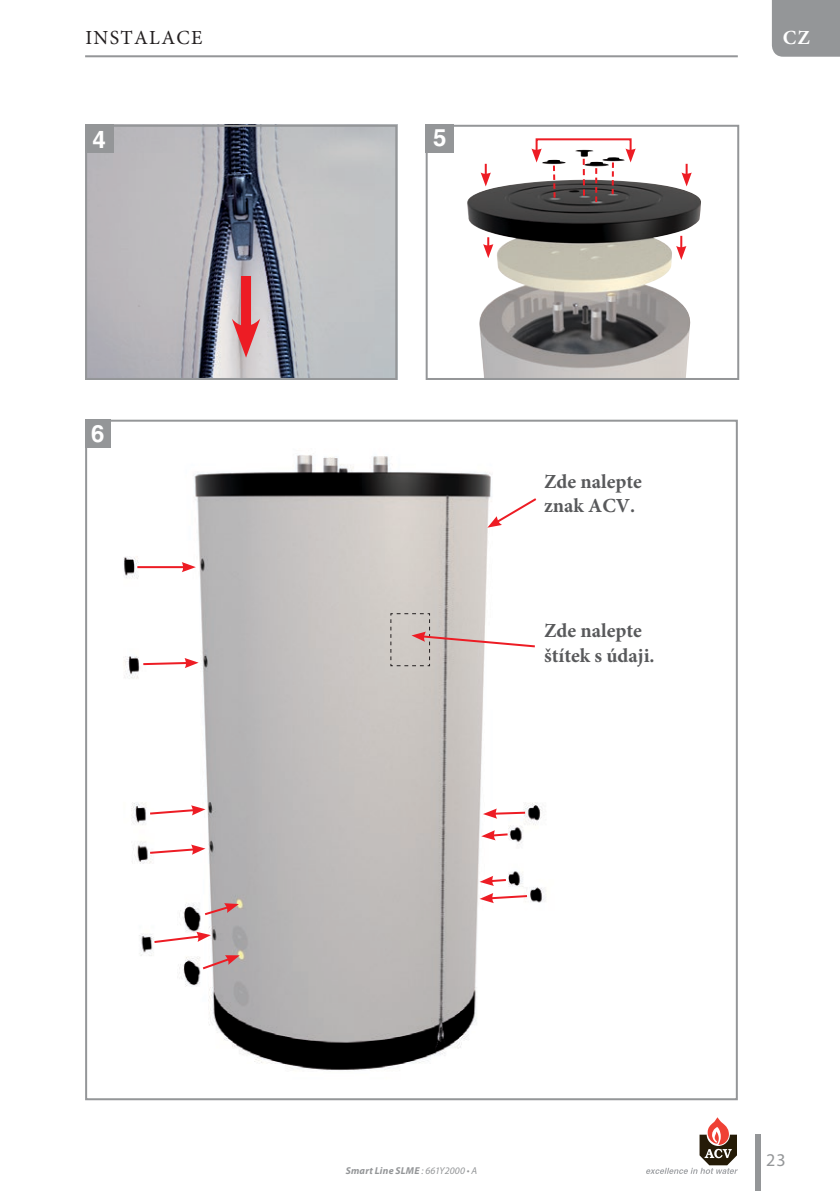
<style>
.page{position:relative;width:840px;height:1191px;background:#fff}
.page>*{position:absolute;margin:0;border:0;box-sizing:border-box;transform-origin:0 0}
.t1{font:700 24px "Helvetica LT Std";color:#fff}
.t2{font:700 20px/24px "Minion Pro";color:#58595b}
.t3{font:20px "Minion Pro";letter-spacing:.065em;color:#231f20}
.t4{font:700 20px "Minion Pro";color:#fff}
.t5{font:18px "Myriad Pro";color:#949698}
.t6{font:italic 700 10px "Myriad Pro";letter-spacing:.025em;color:#949698}
.s1{font-weight:400}
</style>
<div class="page">
<div style="left:771px;top:0;width:68px;height:57px;background:#949698"></div>
<hr style="left:85px;top:55px;width:652px;height:2px;background:#949698">
<svg style="left:646px;top:1117px;width:91px;height:57px"></svg>
<div style="left:754px;top:1134px;width:6px;height:57px;background:#949698"></div>
<img style="left:88px;top:128px;width:306px;height:249px">
<div style="left:85px;top:125px;width:312px;height:255px;border:2px solid #949698"></div>
<div style="left:85px;top:125px;width:28px;height:28px;background:#949698"></div>
<img style="left:467px;top:153px;width:234px;height:224px">
<div style="left:425px;top:125px;width:313px;height:255px;border:2px solid #949698"></div>
<div style="left:425px;top:125px;width:29px;height:28px;background:#949698"></div>
<div style="left:535px;top:138px;width:96px;height:15px;border:2px solid #ed1c24"></div>
<svg style="left:531px;top:148px;width:10px;height:14px"></svg>
<svg style="left:625px;top:148px;width:10px;height:14px"></svg>
<svg style="left:480px;top:164px;width:10px;height:22px"></svg>
<svg style="left:483px;top:237px;width:10px;height:21px"></svg>
<svg style="left:681px;top:164px;width:10px;height:22px"></svg>
<svg style="left:675px;top:236px;width:11px;height:24px"></svg>
<svg style="left:551px;top:164px;width:5px;height:36px"></svg>
<svg style="left:595px;top:168px;width:2px;height:34px"></svg>
<svg style="left:582px;top:159px;width:2px;height:37px"></svg>
<svg style="left:611px;top:162px;width:2px;height:32px"></svg>
<img style="left:110px;top:434px;width:436px;height:636px">
<div style="left:85px;top:420px;width:25px;height:28px;background:#949698"></div>
<hr style="left:137px;top:566px;width:48px;height:2px;background:#ed1c24">
<svg style="left:182px;top:562px;width:14px;height:10px"></svg>
<svg style="left:152px;top:931px;width:59px;height:13px"></svg>
<div style="left:241px;top:276px;width:10px;height:59px;background:#ed1c24"></div>
<svg style="left:232px;top:319px;width:28px;height:39px"></svg>
<svg style="left:389px;top:612px;width:147px;height:54px"></svg>
<svg style="left:487px;top:496px;width:51px;height:31px"></svg>
<svg style="left:141px;top:658px;width:57px;height:10px"></svg>
<svg style="left:148px;top:805px;width:57px;height:10px"></svg>
<svg style="left:148px;top:844px;width:57px;height:11px"></svg>
<svg style="left:202px;top:903px;width:37px;height:13px"></svg>
<svg style="left:200px;top:955px;width:40px;height:16px"></svg>
<svg style="left:482px;top:808px;width:45px;height:10px"></svg>
<svg style="left:481px;top:830px;width:28px;height:10px"></svg>
<svg style="left:479px;top:875px;width:28px;height:11px"></svg>
<svg style="left:479px;top:893px;width:50px;height:10px"></svg>
<p class="t3" style="left:85px;top:24px;width:119px">INSTALACE</p>
<p class="t1" style="left:93px;top:124px;width:15px">4</p>
<p class="t1" style="left:433px;top:123px;width:15px">5</p>
<p class="t1" style="left:91px;top:419px;width:15px">6</p>
<p class="t2" style="left:543px;top:470px;width:99px">Zde nalepte znak ACV.</p>
<p class="t2" style="left:543px;top:619px;width:112px">Zde nalepte štítek s údaji.</p>
<p class="t4" style="left:782px;top:23px;width:29px">CZ</p>
<p class="t6" style="left:345px;top:1164px;width:133px">Smart Line SLME <span class="s1">: 661Y2000 • A</span></p>
<p class="t5" style="left:765px;top:1149px;width:21px">23</p>
</div>
